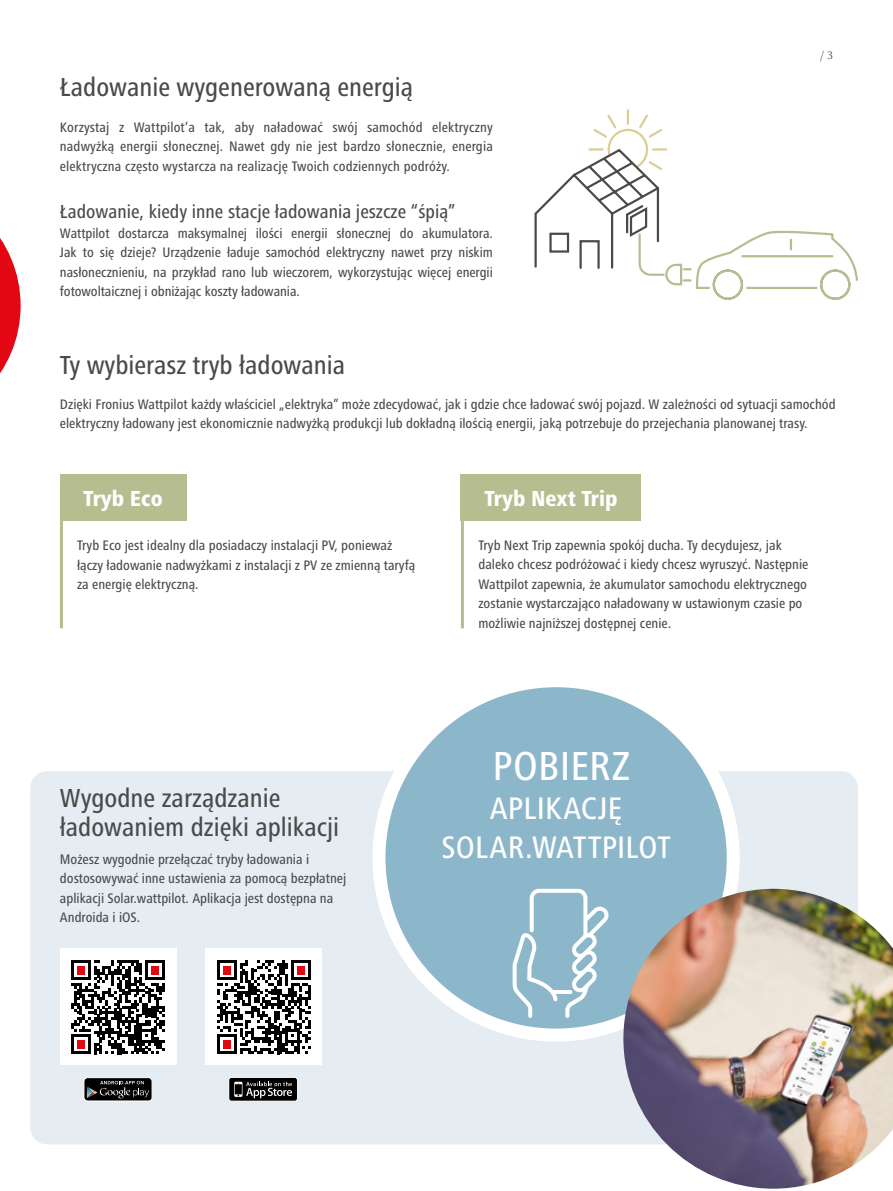
<style>
.page{position:relative;width:893px;height:1191px;background:#fff}
.page>*{position:absolute;margin:0;border:0;box-sizing:border-box;transform-origin:0 0}
.t1{font:500 condensed 42px "Frutiger Next LTW1 G";letter-spacing:.005em;color:#fff}
.t2{font:500 condensed 32.25px/39px "Frutiger Next LTW1 G";letter-spacing:.005em;color:#fff;text-align:center}
.t3{font:500 condensed 27px/28.5px "Frutiger Next LTW1 G";color:#4a4a49}
.t4{font:800 condensed 22.5px "Frutiger Next LTW1 G";color:#fff}
.t5{font:500 condensed 19.5px "Frutiger Next LTW1 G";color:#4a4a49}
.t6{font:500 condensed 14.25px/19.5px "Frutiger Next LTW1 G";color:#4a4a49}
.t7{font:12px "Celeste Offc Pro";color:#4a4a49}
</style>
<div class="page">
<div style="left:30px;top:771px;width:828px;height:373px;background:#e5edf3;border-radius:17px"></div>
<svg style="left:0;top:238px;width:21px;height:135px"></svg>
<div style="left:372px;top:674px;width:368px;height:367px;background:#fff;border-radius:50%"></div>
<div style="left:385px;top:687px;width:342px;height:341px;background:#8cb7ca;border-radius:50%"></div>
<svg style="left:513px;top:888px;width:95px;height:130px"></svg>
<svg style="left:229px;top:1077px;width:68px;height:24px;background:#363636"></svg>
<div style="left:84px;top:1077px;width:68px;height:24px;background:#000;border-radius:4px"></div>
<div style="left:84px;top:1077px;width:68px;height:24px;border:1px solid #fff;border-radius:4px"></div>
<svg style="left:87px;top:1080px;width:62px;height:18px"></svg>
<img style="left:623px;top:888px;width:270px;height:300px">
<div style="left:60px;top:475px;width:126px;height:46px;background:#b6be91"></div>
<hr style="left:60px;top:481px;width:3px;height:147px;background:#b6be91">
<div style="left:461px;top:475px;width:180px;height:46px;background:#b6be91"></div>
<hr style="left:461px;top:481px;width:3px;height:147px;background:#b6be91">
<svg style="left:534px;top:109px;width:324px;height:191px"></svg>
<div style="left:206px;top:948px;width:116px;height:117px;background:#fff"></div>
<div style="left:60px;top:948px;width:116px;height:117px;background:#fff"></div>
<svg style="left:217px;top:960px;width:94px;height:94px"></svg>
<svg style="left:71px;top:960px;width:94px;height:94px"></svg>
<h3 class="t3" style="left:60px;top:73px;width:355px">Ładowanie wygenerowaną energią</h3>
<p class="t6" style="left:60px;top:117px;width:434px;text-align:justify">Korzystaj z Wattpilot’a tak, aby naładować swój samochód elektryczny nadwyżką energii słonecznej. Nawet gdy nie jest bardzo słonecznie, energia elektryczna często wystarcza na realizację Twoich codziennych podróży.</p>
<h3 class="t5" style="left:60px;top:200px;width:397px">Ładowanie, kiedy inne stacje ładowania jeszcze “śpią”</h3>
<p class="t6" style="left:60px;top:223px;width:434px;text-align:justify">Wattpilot dostarcza maksymalnej ilości energii słonecznej do akumulatora.<br>Jak to się dzieje? Urządzenie ładuje samochód elektryczny nawet przy niskim nasłonecznieniu, na przykład rano lub wieczorem, wykorzystując więcej energii fotowoltaicznej i obniżając koszty ładowania.</p>
<p class="t7" style="left:820px;top:48px;width:15px">/ 3</p>
<h3 class="t3" style="left:60px;top:351px;width:287px">Ty wybierasz tryb ładowania</h3>
<p class="t6" style="left:60px;top:394px;width:777px">Dzięki Fronius Wattpilot każdy właściciel „elektryka” może zdecydować, jak i gdzie chce ładować swój pojazd. W zależności od sytuacji samochód elektryczny ładowany jest ekonomicznie nadwyżką produkcji lub dokładną ilością energii, jaką potrzebuje do przejechania planowanej trasy.</p>
<h3 class="t4" style="left:83px;top:485px;width:81px">Tryb Eco</h3>
<h3 class="t4" style="left:484px;top:485px;width:134px">Tryb Next Trip</h3>
<p class="t6" style="left:77px;top:535px;width:340px">Tryb Eco jest idealny dla posiadaczy instalacji PV, ponieważ łączy ładowanie nadwyżkami z instalacji z PV ze zmienną taryfą za energię elektryczną.</p>
<p class="t6" style="left:478px;top:535px;width:331px">Tryb Next Trip zapewnia spokój ducha. Ty decydujesz, jak daleko chcesz podróżować i kiedy chcesz wyruszyć. Następnie Wattpilot zapewnia, że akumulator samochodu elektrycznego zostanie wystarczająco naładowany w ustawionym czasie po możliwie najniższej dostępnej cenie.</p>
<h3 class="t3" style="left:60px;top:784px;width:281px">Wygodne zarządzanie ładowaniem dzięki aplikacji</h3>
<p class="t6" style="left:60px;top:849px;width:288px">Możesz wygodnie przełączać tryby ładowania i dostosowywać inne ustawienia za pomocą bezpłatnej aplikacji Solar.wattpilot. Aplikacja jest dostępna na Androida i iOS.</p>
<h1 class="t1" style="left:492px;top:742px;width:139px">POBIERZ</h1>
<h2 class="t2" style="left:442px;top:788px;width:231px">APLIKACJĘ<br>SOLAR.WATTPILOT</h2>
</div>
